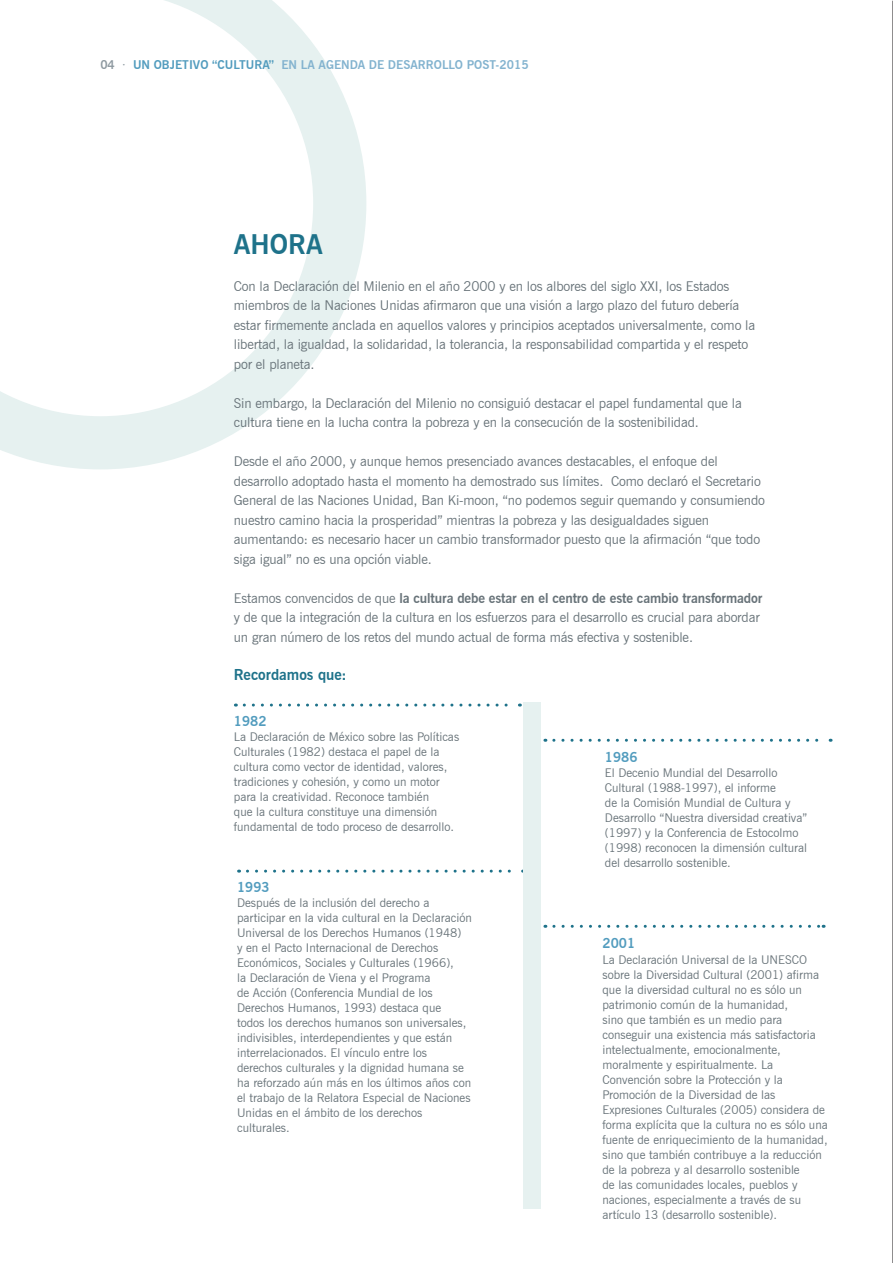
<style>
.page{position:relative;width:893px;height:1263px;background:#fff}
.page>*{position:absolute;margin:0;border:0;box-sizing:border-box;transform-origin:0 0}
.t1{font:700 27px "News Gothic BT";color:#1e728a}
.t2{font:700 15px "News Gothic BT";color:#1e728a}
.t3{font:13.5px/19.5px "News Gothic BT";letter-spacing:-.01em;color:#687379}
.t4{font:700 13.5px "News Gothic BT";color:#529cbe}
.t5{font:12px/15px "News Gothic BT";color:#687379}
.t6{font:700 12px "News Gothic BT";color:#83b3cf}
.s1{color:#8e99a0}
.s2{font-weight:400;color:#8e99a0}
.s3{color:#529cbe}
.s4{font-weight:700}
</style>
<div class="page">
<svg style="left:0;top:0;width:366px;height:469px"></svg>
<svg style="left:43px;top:50px;width:70px;height:70px"></svg>
<hr style="left:892px;top:1px;width:1px;height:1262px;background:#231f20">
<svg style="left:244px;top:703px;width:276px;height:3px"></svg>
<svg style="left:247px;top:870px;width:276px;height:3px"></svg>
<svg style="left:554px;top:925px;width:270px;height:3px"></svg>
<div style="left:523px;top:702px;width:17px;height:507px;background:#e6f1f0"></div>
<svg style="left:554px;top:739px;width:277px;height:3px"></svg>
<p class="t6" style="left:100px;top:57px;width:430px"><span class="s1">04</span> <span class="s2">·</span> <span class="s3">UN OBJETIVO “CULTURA”</span> EN LA AGENDA DE DESARROLLO POST-2015</p>
<h1 class="t1" style="left:234px;top:228px;width:90px">AHORA</h1>
<p class="t3" style="left:234px;top:276px;width:523px">Con la Declaración del Milenio en el año 2000 y en los albores del siglo XXI, los Estados miembros de la Naciones Unidas afirmaron que una visión a largo plazo del futuro debería estar firmemente anclada en aquellos valores y principios aceptados universalmente, como la libertad, la igualdad, la solidaridad, la tolerancia, la responsabilidad compartida y el respeto por el planeta.</p>
<p class="t3" style="left:234px;top:393px;width:510px">Sin embargo, la Declaración del Milenio no consiguió destacar el papel fundamental que la cultura tiene en la lucha contra la pobreza y en la consecución de la sostenibilidad.</p>
<p class="t3" style="left:234px;top:452px;width:532px">Desde el año 2000, y aunque hemos presenciado avances destacables, el enfoque del desarrollo adoptado hasta el momento ha demostrado sus límites. Como declaró el Secretario General de las Naciones Unidad, Ban Ki-moon, “no podemos seguir quemando y consumiendo nuestro camino hacia la prosperidad” mientras la pobreza y las desigualdades siguen aumentando: es necesario hacer un cambio transformador puesto que la afirmación “que todo siga igual” no es una opción viable.</p>
<p class="t3" style="left:234px;top:588px;width:530px">Estamos convencidos de que <span class="s4">la cultura debe estar en el centro de este cambio transformador </span>y de que la integración de la cultura en los esfuerzos para el desarrollo es crucial para abordar un gran número de los retos del mundo actual de forma más efectiva y sostenible.</p>
<p class="t2" style="left:234px;top:665px;width:114px">Recordamos que:</p>
<p class="t4" style="left:234px;top:713px;width:34px">1982</p>
<p class="t5" style="left:234px;top:729px;width:227px">La Declaración de México sobre las Políticas Culturales (1982) destaca el papel de la cultura como vector de identidad, valores, tradiciones y cohesión, y como un motor para la creatividad. Reconoce también<br>que la cultura constituye una dimensión fundamental de todo proceso de desarrollo.</p>
<p class="t4" style="left:237px;top:879px;width:34px">1993</p>
<p class="t5" style="left:237px;top:895px;width:236px">Después de la inclusión del derecho a participar en la vida cultural en la Declaración Universal de los Derechos Humanos (1948)<br>y en el Pacto Internacional de Derechos Económicos, Sociales y Culturales (1966),<br>la Declaración de Viena y el Programa<br>de Acción (Conferencia Mundial de los Derechos Humanos, 1993) destaca que<br>todos los derechos humanos son universales, indivisibles, interdependientes y que están interrelacionados. El vínculo entre los derechos culturales y la dignidad humana se ha reforzado aún más en los últimos años con el trabajo de la Relatora Especial de Naciones Unidas en el ámbito de los derechos culturales.</p>
<p class="t4" style="left:605px;top:749px;width:34px">1986</p>
<p class="t5" style="left:605px;top:766px;width:204px">El Decenio Mundial del Desarrollo Cultural (1988-1997), el informe<br>de la Comisión Mundial de Cultura y Desarrollo “Nuestra diversidad creativa” (1997) y la Conferencia de Estocolmo (1998) reconocen la dimensión cultural del desarrollo sostenible.</p>
<p class="t4" style="left:602px;top:935px;width:34px">2001</p>
<p class="t5" style="left:602px;top:952px;width:227px">La Declaración Universal de la UNESCO sobre la Diversidad Cultural (2001) afirma que la diversidad cultural no es sólo un patrimonio común de la humanidad,<br>sino que también es un medio para conseguir una existencia más satisfactoria intelectualmente, emocionalmente, moralmente y espiritualmente. La Convención sobre la Protección y la Promoción de la Diversidad de las Expresiones Culturales (2005) considera de forma explícita que la cultura no es sólo una fuente de enriquecimiento de la humanidad, sino que también contribuye a la reducción de la pobreza y al desarrollo sostenible<br>de las comunidades locales, pueblos y naciones, especialmente a través de su artículo 13 (desarrollo sostenible).</p>
</div>
